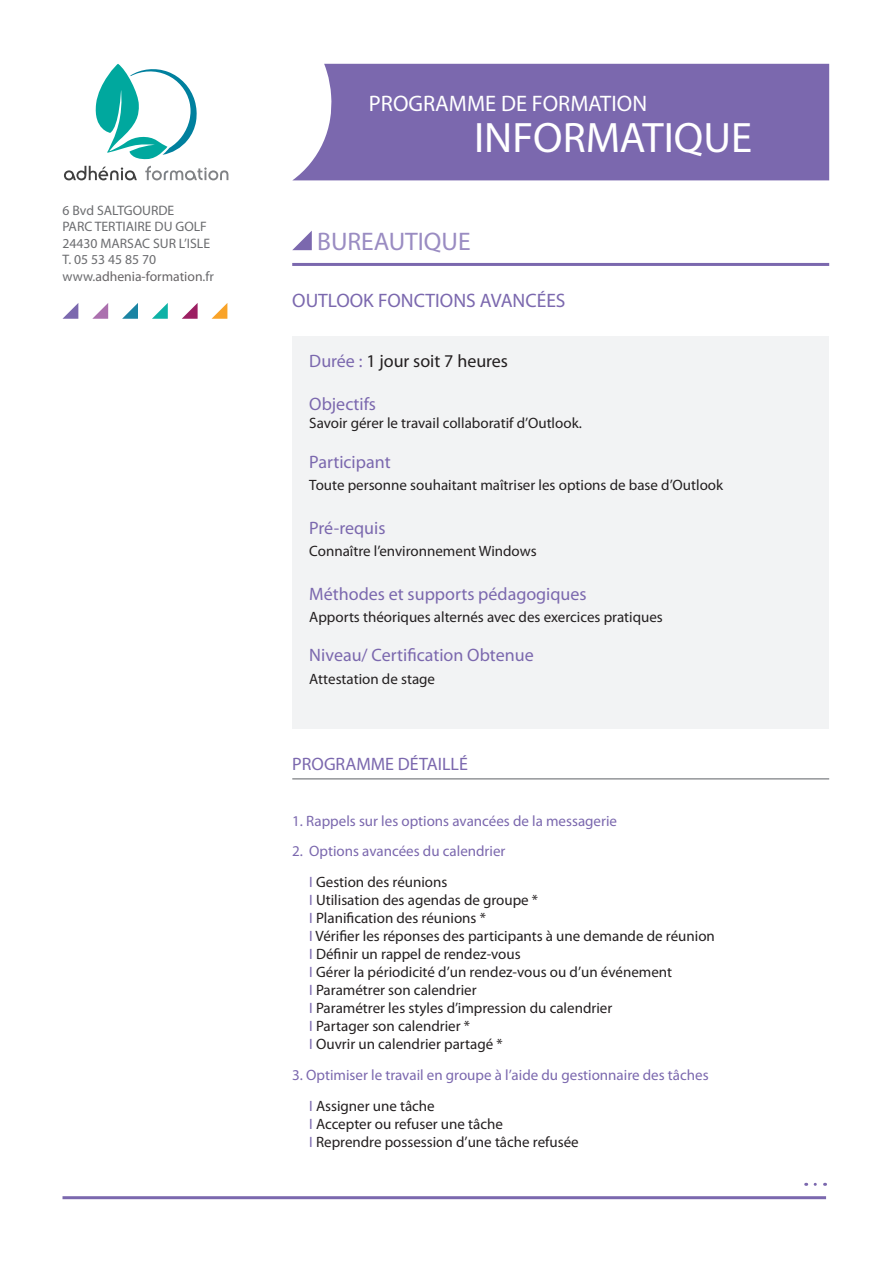
<style>
.page{position:relative;width:893px;height:1263px;background:#fff}
.page>*{position:absolute;margin:0;border:0;box-sizing:border-box;transform-origin:0 0}
.t1{font:42.75px "Myriad Pro";color:#fff}
.t2{font:25.5px "Myriad Pro";color:#9a8cc2}
.t3{font:22.5px "Myriad Pro";color:#fff}
.t4{font:19.5px "Myriad Pro";color:#7b68ae}
.t5{font:18px "Myriad Pro";color:#7b68ae}
.t6{font:18px "Myriad Pro";color:#231f20}
.t7{font:15px/18px "Myriad Pro";color:#231f20}
.t8{font:15px "Myriad Pro";color:#7b68ae}
.t9{font:13.65px "Myriad Pro";color:#6c6d70}
.t10{font:13.65px "Myriad Pro";color:#686567}
.s1{color:#6c6d70}
.s2{color:#7b68ae}
</style>
<div class="page">
<svg style="left:64px;top:166px;width:73px;height:14px"></svg>
<svg style="left:145px;top:166px;width:83px;height:14px"></svg>
<svg style="left:95px;top:64px;width:102px;height:96px"></svg>
<svg style="left:63px;top:303px;width:15px;height:16px"></svg>
<svg style="left:92px;top:303px;width:16px;height:16px"></svg>
<svg style="left:122px;top:303px;width:16px;height:16px"></svg>
<svg style="left:152px;top:303px;width:16px;height:16px"></svg>
<svg style="left:182px;top:303px;width:16px;height:16px"></svg>
<svg style="left:212px;top:303px;width:15px;height:16px"></svg>
<hr style="left:292px;top:263px;width:537px;height:3px;background:#7b68ae">
<svg style="left:292px;top:231px;width:20px;height:19px"></svg>
<div style="left:292px;top:337px;width:537px;height:392px;background:#f2f3f4"></div>
<div style="left:293px;top:64px;width:536px;height:116px;background:#7b68ae"></div>
<hr style="left:292px;top:778px;width:537px;height:2px;background:#939598">
<hr style="left:63px;top:1196px;width:763px;height:3px;background:#7b68ae">
<svg style="left:815px;top:1183px;width:11px;height:3px"></svg>
<p class="t9" style="left:63px;top:202px;width:113px">6 Bvd SALTGOURDE</p>
<p class="t9" style="left:63px;top:218px;width:146px">PARC TERTIAIRE DU GOLF</p>
<p class="t9" style="left:63px;top:235px;width:149px">24430 MARSAC SUR L’ISLE</p>
<p class="t9" style="left:63px;top:251px;width:95px">T. 05 53 45 85 70</p>
<p class="t10" style="left:63px;top:268px;width:153px"><span class="s1">www.</span>adhenia-formation<span class="s1">.fr</span></p>
<p class="t3" style="left:369px;top:89px;width:280px">PROGRAMME DE FORMATION</p>
<p class="t1" style="left:474px;top:111px;width:280px">INFORMATIQUE</p>
<p class="t2" style="left:317px;top:226px;width:155px">BUREAUTIQUE</p>
<p class="t4" style="left:292px;top:289px;width:275px">OUTLOOK FONCTIONS AVANCÉES</p>
<p class="t6" style="left:309px;top:350px;width:200px"><span class="s2">Durée :</span> 1 jour soit 7 heures</p>
<p class="t5" style="left:309px;top:393px;width:68px">Objectifs</p>
<p class="t7" style="left:309px;top:414px;width:274px">Savoir gérer le travail collaboratif d’Outlook.</p>
<p class="t5" style="left:309px;top:451px;width:83px">Participant</p>
<p class="t7" style="left:309px;top:476px;width:415px">Toute personne souhaitant maîtriser les options de base d’Outlook</p>
<p class="t5" style="left:309px;top:517px;width:78px">Pré-requis</p>
<p class="t7" style="left:309px;top:542px;width:229px">Connaître l’environnement Windows</p>
<p class="t5" style="left:309px;top:582px;width:279px">Méthodes et supports pédagogiques</p>
<p class="t7" style="left:309px;top:607px;width:355px">Apports théoriques alternés avec des exercices pratiques</p>
<p class="t5" style="left:309px;top:644px;width:226px">Niveau/ Certification Obtenue</p>
<p class="t7" style="left:309px;top:669px;width:127px">Attestation de stage</p>
<p class="t5" style="left:292px;top:752px;width:177px">PROGRAMME DÉTAILLÉ</p>
<p class="t8" style="left:292px;top:811px;width:326px">1. Rappels sur les options avancées de la messagerie</p>
<p class="t8" style="left:292px;top:842px;width:215px">2. Options avancées du calendrier</p>
<p class="t7" style="left:309px;top:873px;width:407px"><span class="s2">I</span> Gestion des réunions<br><span class="s2">I</span> Utilisation des agendas de groupe *<br><span class="s2">I</span> Planification des réunions *<br><span class="s2">I</span> Vérifier les réponses des participants à une demande de réunion <span class="s2">I</span> Définir un rappel de rendez-vous<br><span class="s2">I</span> Gérer la périodicité d’un rendez-vous ou d’un événement<br><span class="s2">I</span> Paramétrer son calendrier<br><span class="s2">I</span> Paramétrer les styles d’impression du calendrier<br><span class="s2">I</span> Partager son calendrier *<br><span class="s2">I</span> Ouvrir un calendrier partagé *</p>
<p class="t8" style="left:292px;top:1065px;width:418px">3. Optimiser le travail en groupe à l’aide du gestionnaire des tâches</p>
<p class="t7" style="left:309px;top:1096px;width:271px"><span class="s2">I</span> Assigner une tâche<br><span class="s2">I</span> Accepter ou refuser une tâche<br><span class="s2">I</span> Reprendre possession d’une tâche refusée</p>
</div>
